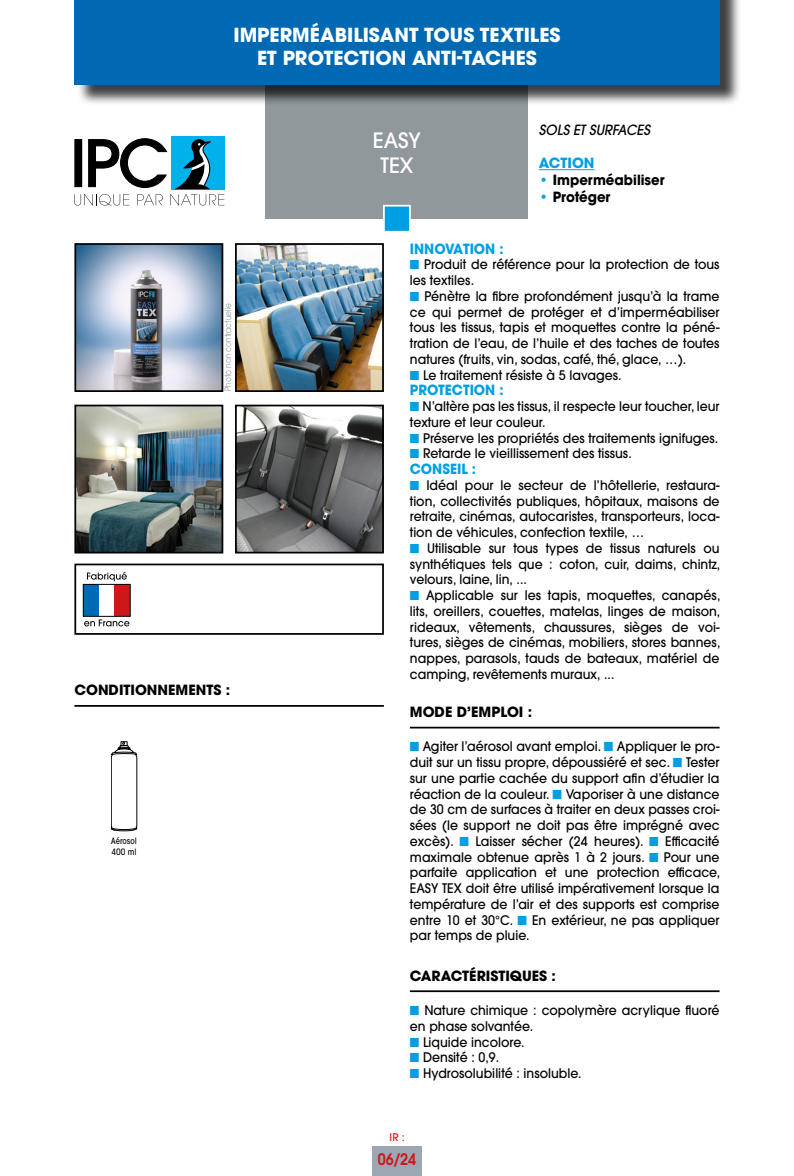
<style>
.page{position:relative;width:794px;height:1176px;background:#fff}
.page>*{position:absolute;margin:0;border:0;box-sizing:border-box;transform-origin:0 0}
.t1{font:500 21px "ITC Avant Garde Std";color:#fff}
.t2{font:700 19.25px "ITC Avant Garde Std";color:#fff}
.t3{font:600 15.75px "ITC Avant Garde Std";color:#cd1719;scale:.9 1}
.t4{font:700 14px "ITC Avant Garde Std";color:#000}
.t5{font:700 14px "ITC Avant Garde Std";color:#009fe3;scale:.95 1}
.t6{font:700 14px "ITC Avant Garde Std";color:#000;scale:.95 1}
.t7{font:italic 500 14px "ITC Avant Garde Std";color:#000;scale:.95 1}
.t8{font:700 14px "ITC Avant Garde Std";color:#009fe3}
.t9{font:500 13.12px/15.8px "ITC Avant Garde Std";color:#000;text-align:justify;scale:.95 1}
.t10{font:500 10.5px "ITC Avant Garde Std";color:#cd1719}
.t11{font:8.75px "ITC Avant Garde Std";color:#91989c;scale:.85 1}
.t12{font:500 condensed 8.75px "ITC Avant Garde Std";color:#000}
.s1{color:#009fe3}
</style>
<div class="page">
<div style="left:74px;top:563px;width:310px;height:72px;border:2px solid #000"></div>
<div style="left:266px;top:79px;width:262px;height:140px;background:#91989c"></div>
<div style="left:77px;top:0;width:664px;height:106px;background:#000;opacity:.75"></div>
<div style="left:74px;top:0;width:645px;height:84px;background:#0069b4"></div>
<div style="left:372px;top:1146px;width:50px;height:30px;background:#9ca7b3"></div>
<div style="left:171px;top:136px;width:53px;height:53px;background:#00b1eb"></div>
<svg style="left:74px;top:138px;width:150px;height:67px"></svg>
<div style="left:383px;top:205px;width:28px;height:28px;background:#009fe3;border:2px solid #fff"></div>
<hr style="left:74px;top:705px;width:310px;height:2px;background:#000">
<hr style="left:410px;top:727px;width:309px;height:1px;background:#000">
<hr style="left:410px;top:990px;width:309px;height:2px;background:#000">
<img style="left:77px;top:246px;width:143px;height:143px">
<div style="left:74px;top:243px;width:149px;height:149px;border:2px solid #000"></div>
<img style="left:77px;top:408px;width:143px;height:142px">
<div style="left:74px;top:405px;width:149px;height:148px;border:2px solid #000"></div>
<img style="left:238px;top:246px;width:143px;height:143px">
<div style="left:235px;top:243px;width:149px;height:149px;border:2px solid #000"></div>
<img style="left:238px;top:408px;width:143px;height:142px">
<div style="left:235px;top:405px;width:149px;height:148px;border:2px solid #000"></div>
<hr style="left:539px;top:169px;width:55px;height:1px;background:#009fe3">
<div style="left:83px;top:584px;width:16px;height:32px;background:#0069b4"></div>
<div style="left:115px;top:584px;width:15px;height:32px;background:#cd1719"></div>
<div style="left:83px;top:584px;width:48px;height:33px;border:1px solid #000"></div>
<svg style="left:87px;top:572px;width:40px;height:9px"></svg>
<svg style="left:84px;top:619px;width:45px;height:7px"></svg>
<svg style="left:111px;top:741px;width:26px;height:90px"></svg>
<p class="t2" style="left:233px;top:22px;width:328px">IMPERMÉABILISANT TOUS TEXTILES</p>
<p class="t2" style="left:257px;top:45px;width:281px">ET PROTECTION ANTI-TACHES</p>
<p class="t11" style="left:223px;top:391px;width:105px;rotate:-90deg">Photo non contractuelle</p>
<p class="t4" style="left:74px;top:681px;width:157px">CONDITIONNEMENTS :</p>
<p class="t12" style="left:111px;top:836px;width:27px">Aérosol</p>
<p class="t12" style="left:112px;top:846px;width:26px">400 ml</p>
<p class="t1" style="left:373px;top:127px;width:50px">EASY</p>
<p class="t1" style="left:380px;top:152px;width:35px">TEX</p>
<p class="t7" style="left:539px;top:121px;width:118px">SOLS ET SURFACES</p>
<p class="t8" style="left:539px;top:154px;width:57px">ACTION</p>
<p class="t6" style="left:539px;top:171px;width:134px"><span class="s1">•</span> Imperméabiliser</p>
<p class="t6" style="left:539px;top:187px;width:77px"><span class="s1">•</span> Protéger</p>
<p class="t5" style="left:410px;top:239px;width:100px">INNOVATION :</p>
<p class="t9" style="left:410px;top:256px;width:327px"><span class="s1">■</span> Produit de référence pour la protection de tous les textiles.</p>
<p class="t9" style="left:410px;top:288px;width:327px"><span class="s1">■</span> Pénètre la fibre profondément jusqu’à la trame ce qui permet de protéger et d’imperméabiliser tous les tissus, tapis et moquettes contre la péné&shy;tration de l’eau, de l’huile et des taches de toutes natures (fruits, vin, sodas, café, thé, glace, …).</p>
<p class="t9" style="left:410px;top:367px;width:224px"><span class="s1">■</span> Le traitement résiste à 5 lavages.</p>
<p class="t5" style="left:410px;top:381px;width:100px">PROTECTION :</p>
<p class="t9" style="left:410px;top:398px;width:327px"><span class="s1">■</span> N’altère pas les tissus, il respecte leur toucher, leur texture et leur couleur.</p>
<p class="t9" style="left:410px;top:430px;width:326px"><span class="s1">■</span> Préserve les propriétés des traitements ignifuges.</p>
<p class="t9" style="left:410px;top:445px;width:235px"><span class="s1">■</span> Retarde le vieillissement des tissus.</p>
<p class="t5" style="left:410px;top:459px;width:71px">CONSEIL :</p>
<p class="t9" style="left:410px;top:477px;width:327px"><span class="s1">■</span> Idéal pour le secteur de l’hôtellerie, restaura&shy;tion, collectivités publiques, hôpitaux, maisons de retraite, cinémas, autocaristes, transporteurs, loca&shy;tion de véhicules, confection textile, …</p>
<p class="t9" style="left:410px;top:540px;width:328px"><span class="s1">■</span> Utilisable sur tous types de tissus naturels ou synthétiques tels que : coton, cuir, daims, chintz, velours, laine, lin, ...</p>
<p class="t9" style="left:410px;top:587px;width:328px"><span class="s1">■</span> Applicable sur les tapis, moquettes, canapés, lits, oreillers, couettes, matelas, linges de maison, rideaux, vêtements, chaussures, sièges de voi&shy;tures, sièges de cinémas, mobiliers, stores bannes, nappes, parasols, tauds de bateaux, matériel de camping, revêtements muraux, ...</p>
<p class="t4" style="left:410px;top:702px;width:124px">MODE D’EMPLOI :</p>
<p class="t9" style="left:410px;top:738px;width:328px"><span class="s1">■</span> Agiter l’aérosol avant emploi. <span class="s1">■</span> Appliquer le pro&shy;duit sur un tissu propre, dépoussiéré et sec. <span class="s1">■</span> Tester sur une partie cachée du support afin d’étudier la réaction de la couleur. <span class="s1">■</span> Vaporiser à une distance de 30 cm de surfaces à traiter en deux passes croi&shy;sées (le support ne doit pas être imprégné avec excès). <span class="s1">■</span> Laisser sécher (24 heures). <span class="s1">■</span> Efficacité maximale obtenue après 1 à 2 jours. <span class="s1">■</span> Pour une parfaite application et une protection efficace, EASY TEX doit être utilisé impérativement lorsque la température de l’air et des supports est comprise entre 10 et 30°C. <span class="s1">■</span> En extérieur, ne pas appliquer par temps de pluie.</p>
<p class="t4" style="left:410px;top:966px;width:148px">CARACTÉRISTIQUES :</p>
<p class="t9" style="left:410px;top:1002px;width:327px"><span class="s1">■</span> Nature chimique : copolymère acrylique fluoré en phase solvantée.</p>
<p class="t9" style="left:410px;top:1033px;width:122px"><span class="s1">■</span> Liquide incolore.</p>
<p class="t9" style="left:410px;top:1049px;width:96px"><span class="s1">■</span> Densité : 0,9.</p>
<p class="t9" style="left:410px;top:1065px;width:182px"><span class="s1">■</span> Hydrosolubilité : insoluble.</p>
<p class="t10" style="left:390px;top:1130px;width:16px">IR :</p>
<p class="t3" style="left:378px;top:1149px;width:44px">06/24</p>
</div>
